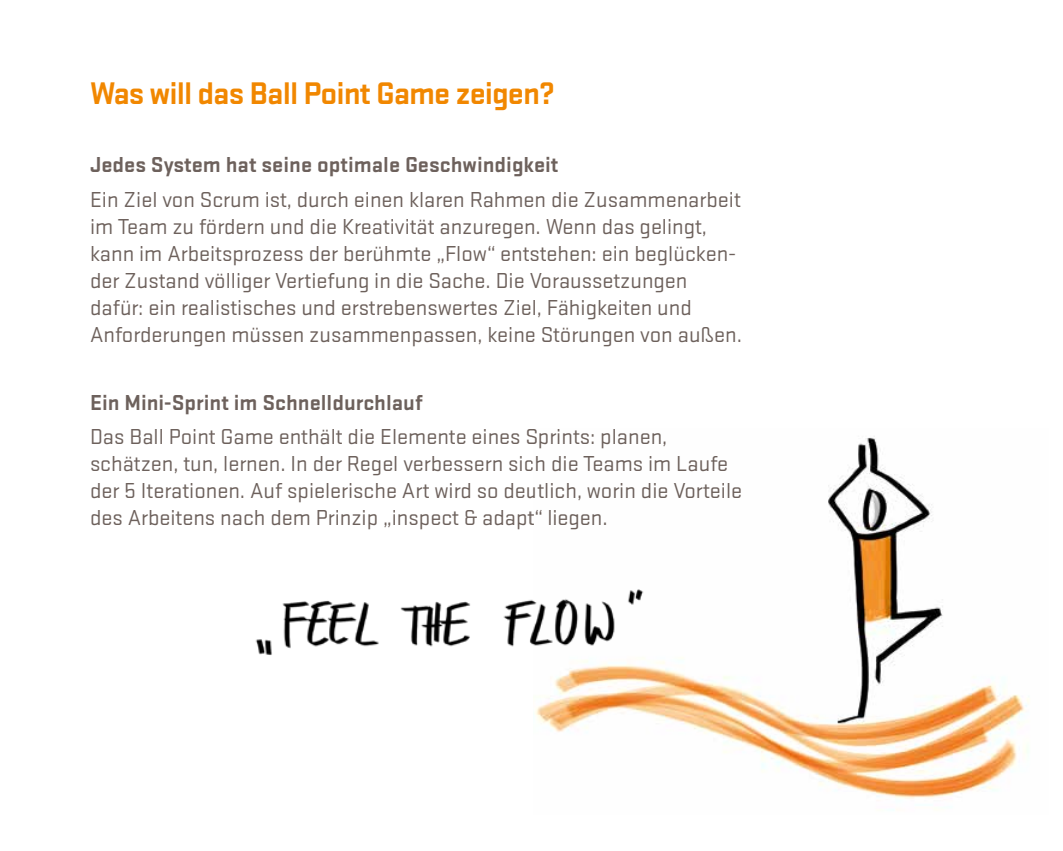
<style>
.page{position:relative;width:1063px;height:851px;background:#fff}
.page>*{position:absolute;margin:0;border:0;box-sizing:border-box;transform-origin:0 0}
.t1{font:700 32.5px "Stratum 2";letter-spacing:-.03em;color:#f18700}
.t2{font:22.5px/27px "Stratum 2";color:#6d615c}
.t3{font:700 22.5px "Stratum 2";color:#6d615c}
</style>
<div class="page">
<img style="left:535px;top:436px;width:494px;height:375px">
<img style="left:255px;top:558px;width:407px;height:101px">
<h1 class="t1" style="left:90px;top:71px;width:466px">Was will das Ball Point Game zeigen?</h1>
<p class="t3" style="left:90px;top:149px;width:470px">Jedes System hat seine optimale Geschwindigkeit</p>
<p class="t2" style="left:90px;top:184px;width:654px">Ein Ziel von Scrum ist, durch einen klaren Rahmen die Zusammenarbeit im Team zu fördern und die Kreativität anzuregen. Wenn das gelingt, kann im Arbeitsprozess der berühmte „Flow“ entstehen: ein beglücken&shy;der Zustand völliger Vertiefung in die Sache. Die Voraus setzungen dafür: ein realistisches und erstrebenswertes Ziel, Fähigkeiten und Anforderungen müssen zusammenpassen, keine Störungen von außen.</p>
<p class="t3" style="left:90px;top:387px;width:334px">Ein Mini-Sprint im Schnelldurchlauf</p>
<p class="t2" style="left:90px;top:422px;width:654px">Das Ball Point Game enthält die Elemente eines Sprints: planen, schätzen, tun, lernen. In der Regel verbessern sich die Teams im Laufe der 5 Iterationen. Auf spielerische Art wird so deutlich, worin die Vorteile des Arbeitens nach dem Prinzip „inspect &amp; adapt“ liegen.</p>
</div>
